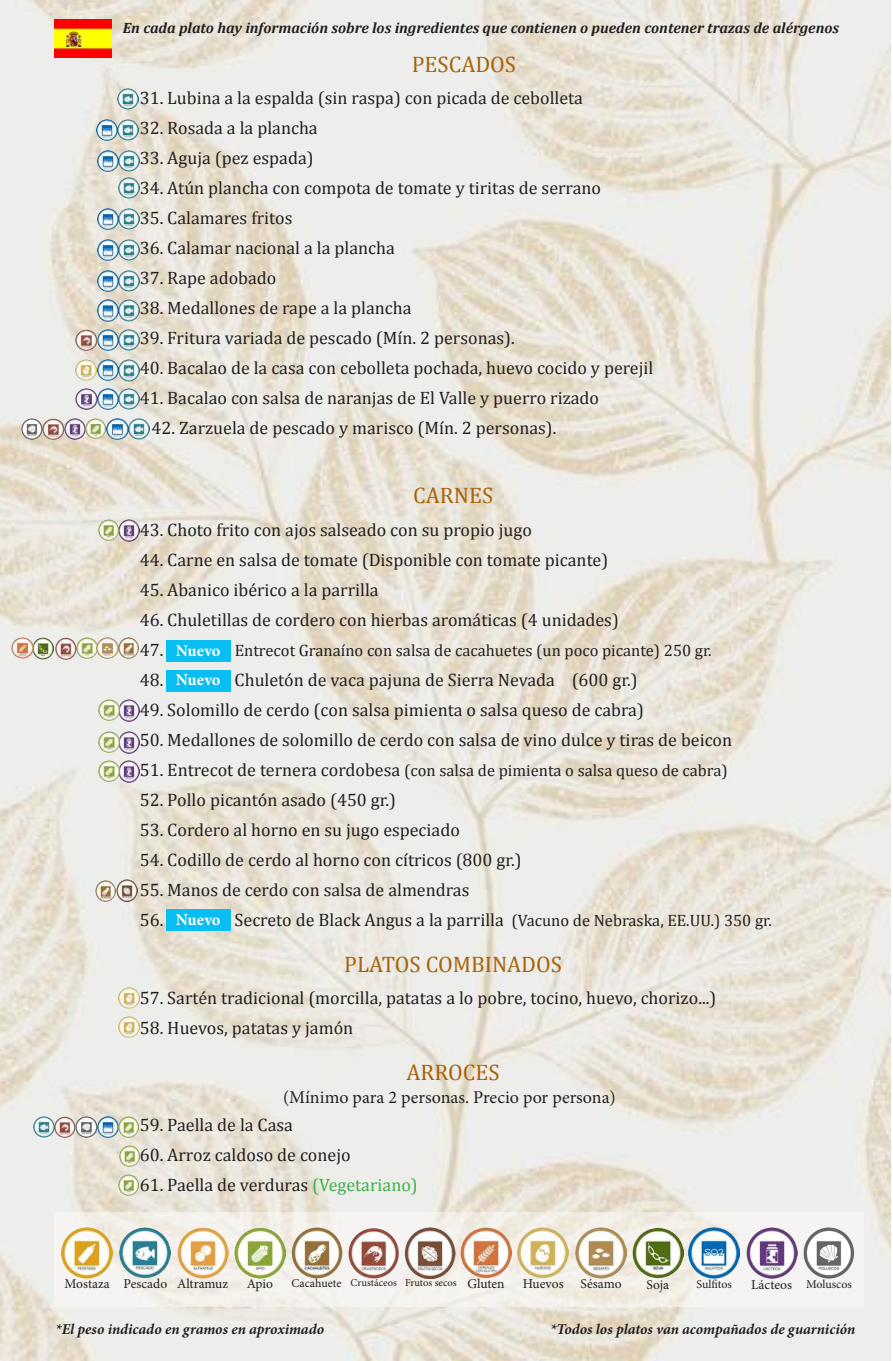
<style>
.page{position:relative;width:893px;height:1361px;background:#fff}
.page>*{position:absolute;margin:0;border:0;box-sizing:border-box;transform-origin:0 0}
.t1{font:22.5px "Cambria Math";color:#a7630b}
.t2{font:18px/30px "Cambria";color:#231f20}
.t3{font:18px "Minion Pro";color:#231f20}
.t4{font:16.5px "Cambria";color:#231f20}
.t5{font:700 16.5px/29.5px "Minion Pro";color:#fff}
.t6{font:italic 700 15px "Cambria";color:#231f20}
.t7{font:italic 700 15px "Minion Pro";color:#231f20}
.t8{font:13.5px "Minion Pro";color:#231f20}
.t9{font:12px "Minion Pro";color:#231f20}
.t10{font:10.5px "Minion Pro";color:#231f20}
.s1{font-size:18px}
.s2{color:#40ae49}
.s3{font-size:12px}
.s4{font-size:13.5px}
</style>
<div class="page">
<img style="left:0;top:0;width:891px;height:1361px">
<svg style="left:54px;top:1213px;width:809px;height:94px;fill:#f5f2ee"></svg>
<img style="left:177px;top:1227px;width:51px;height:51px">
<img style="left:234px;top:1227px;width:51px;height:51px">
<img style="left:291px;top:1227px;width:51px;height:51px">
<img style="left:348px;top:1227px;width:51px;height:51px">
<img style="left:405px;top:1227px;width:51px;height:51px">
<img style="left:460px;top:1227px;width:52px;height:51px">
<img style="left:518px;top:1227px;width:51px;height:51px">
<img style="left:803px;top:1227px;width:51px;height:51px">
<img style="left:62px;top:1227px;width:51px;height:51px">
<img style="left:120px;top:1227px;width:51px;height:51px">
<img style="left:576px;top:1227px;width:51px;height:51px">
<img style="left:632px;top:1227px;width:51px;height:51px">
<img style="left:689px;top:1227px;width:51px;height:51px">
<img style="left:746px;top:1227px;width:51px;height:51px">
<img style="left:54px;top:19px;width:57px;height:38px">
<img style="left:117px;top:88px;width:22px;height:21px">
<img style="left:96px;top:119px;width:43px;height:22px">
<img style="left:97px;top:150px;width:43px;height:22px">
<img style="left:97px;top:208px;width:43px;height:22px">
<img style="left:97px;top:239px;width:43px;height:21px">
<img style="left:97px;top:270px;width:43px;height:22px">
<img style="left:97px;top:300px;width:43px;height:21px">
<img style="left:76px;top:329px;width:64px;height:21px">
<img style="left:76px;top:360px;width:64px;height:21px">
<img style="left:76px;top:388px;width:64px;height:22px">
<img style="left:22px;top:418px;width:127px;height:21px">
<img style="left:118px;top:178px;width:22px;height:21px">
<img style="left:98px;top:520px;width:42px;height:21px">
<img style="left:99px;top:700px;width:41px;height:21px">
<img style="left:99px;top:732px;width:41px;height:21px">
<img style="left:99px;top:761px;width:41px;height:21px">
<img style="left:95px;top:880px;width:43px;height:21px">
<img style="left:118px;top:987px;width:21px;height:21px">
<img style="left:118px;top:1016px;width:21px;height:21px">
<img style="left:33px;top:1116px;width:106px;height:22px">
<img style="left:119px;top:1146px;width:21px;height:20px">
<img style="left:118px;top:1175px;width:21px;height:20px">
<div style="left:166px;top:641px;width:65px;height:21px;background:#09bef2"></div>
<div style="left:166px;top:670px;width:65px;height:21px;background:#09bef2"></div>
<div style="left:166px;top:909px;width:65px;height:22px;background:#09bef2"></div>
<img style="left:56px;top:638px;width:83px;height:21px">
<img style="left:12px;top:637px;width:42px;height:22px">
<p class="t6" style="left:123px;top:18px;width:718px">En cada plato hay información sobre los ingredientes que contienen o pueden contener trazas de alérgenos</p>
<p class="t1" style="left:412px;top:51px;width:106px">PESCADOS</p>
<p class="t2" style="left:140px;top:83px;width:445px">31. Lubina a la espalda (sin raspa) con picada de cebolleta</p>
<p class="t2" style="left:140px;top:113px;width:180px">32. Rosada a la plancha</p>
<p class="t2" style="left:140px;top:143px;width:175px">33. Aguja (pez espada)</p>
<p class="t2" style="left:140px;top:173px;width:463px">34. Atún plancha con compota de tomate y tiritas de serrano</p>
<p class="t2" style="left:140px;top:203px;width:154px">35. Calamares fritos</p>
<p class="t2" style="left:140px;top:233px;width:257px">36. Calamar nacional a la plancha</p>
<p class="t2" style="left:140px;top:263px;width:138px">37. Rape adobado</p>
<p class="t2" style="left:140px;top:293px;width:273px">38. Medallones de rape a la plancha</p>
<p class="t2" style="left:140px;top:323px;width:377px">39. Fritura variada de pescado (Mín. 2 personas).</p>
<p class="t2" style="left:140px;top:353px;width:515px">40. Bacalao de la casa con cebolleta pochada, huevo cocido y perejil</p>
<p class="t2" style="left:140px;top:383px;width:461px">41. Bacalao con salsa de naranjas de El Valle y puerro rizado</p>
<p class="t2" style="left:152px;top:413px;width:406px">42. Zarzuela de pescado y marisco (Mín. 2 personas).</p>
<p class="t1" style="left:413px;top:482px;width:82px">CARNES</p>
<p class="t2" style="left:140px;top:515px;width:394px">43. Choto frito con ajos salseado con su propio jugo</p>
<p class="t2" style="left:140px;top:545px;width:470px">44. Carne en salsa de tomate (Disponible con tomate picante)</p>
<p class="t2" style="left:140px;top:575px;width:240px">45. Abanico ibérico a la parrilla</p>
<p class="t2" style="left:140px;top:605px;width:481px">46. Chuletillas de cordero con hierbas aromáticas (4 unidades)<br>47.</p>
<p class="t4" style="left:235px;top:641px;width:478px">Entrecot Granaíno con salsa de cacahuetes (un poco picante) 250 gr.</p>
<p class="t5" style="left:176px;top:635px;width:46px">Nuevo<br>Nuevo</p>
<p class="t2" style="left:140px;top:665px;width:25px">48.</p>
<p class="t2" style="left:235px;top:665px;width:404px">Chuletón de vaca pajuna de Sierra Nevada (600 gr.)</p>
<p class="t2" style="left:140px;top:695px;width:506px">49. Solomillo de cerdo (con salsa pimienta o salsa queso de cabra)</p>
<p class="t2" style="left:140px;top:725px;width:594px">50. Medallones de solomillo de cerdo con salsa de vino dulce y tiras de beicon</p>
<p class="t4" style="left:140px;top:761px;width:590px"><span class="s1">51. Entrecot de ternera cordobesa</span> (con salsa de pimienta o salsa queso de cabra)</p>
<p class="t2" style="left:140px;top:785px;width:258px">52. Pollo picantón asado (450 gr.)</p>
<p class="t2" style="left:140px;top:815px;width:322px">53. Cordero al horno en su jugo especiado</p>
<p class="t2" style="left:140px;top:845px;width:383px">54. Codillo de cerdo al horno con cítricos (800 gr.)</p>
<p class="t2" style="left:140px;top:875px;width:331px">55. Manos de cerdo con salsa de almendras<br>56.</p>
<p class="t4" style="left:235px;top:911px;width:539px"><span class="s1">Secreto de Black Angus a la parrilla</span> (Vacuno de Nebraska, EE.UU.) 350 gr.</p>
<p class="t5" style="left:176px;top:904px;width:46px">Nuevo</p>
<p class="t1" style="left:344px;top:951px;width:219px">PLATOS COMBINADOS</p>
<p class="t2" style="left:140px;top:982px;width:578px">57. Sartén tradicional (morcilla, patatas a lo pobre, tocino, huevo, chorizo...)</p>
<p class="t2" style="left:140px;top:1012px;width:215px">58. Huevos, patatas y jamón</p>
<p class="t1" style="left:407px;top:1059px;width:94px">ARROCES</p>
<p class="t3" style="left:283px;top:1085px;width:334px">(Mínimo para 2 personas. Precio por persona)</p>
<p class="t2" style="left:140px;top:1109px;width:155px">59. Paella de la Casa</p>
<p class="t2" style="left:140px;top:1139px;width:212px">60. Arroz caldoso de conejo</p>
<p class="t2" style="left:140px;top:1169px;width:280px">61. Paella de verduras <span class="s2">(Vegetariano)</span></p>
<p class="t8" style="left:65px;top:1275px;width:165px">Mostaza Pescado Altramuz</p>
<p class="t8" style="left:247px;top:1275px;width:28px">Apio</p>
<p class="t10" style="left:291px;top:1275px;width:215px"><span class="s3">Cacahuete</span> Crustáceos Frutos secos <span class="s4">Gluten</span></p>
<p class="t8" style="left:523px;top:1275px;width:42px">Huevos</p>
<p class="t8" style="left:580px;top:1275px;width:43px">Sésamo</p>
<p class="t8" style="left:646px;top:1275px;width:24px">Soja</p>
<p class="t9" style="left:696px;top:1275px;width:37px">Sulfitos</p>
<p class="t9" style="left:751px;top:1276px;width:102px"><span class="s4">Lácteos</span> Moluscos</p>
<p class="t7" style="left:55px;top:1318px;width:270px">*El peso indicado en gramos en aproximado</p>
<p class="t7" style="left:550px;top:1318px;width:307px">*Todos los platos van acompañados de guarnición</p>
</div>
